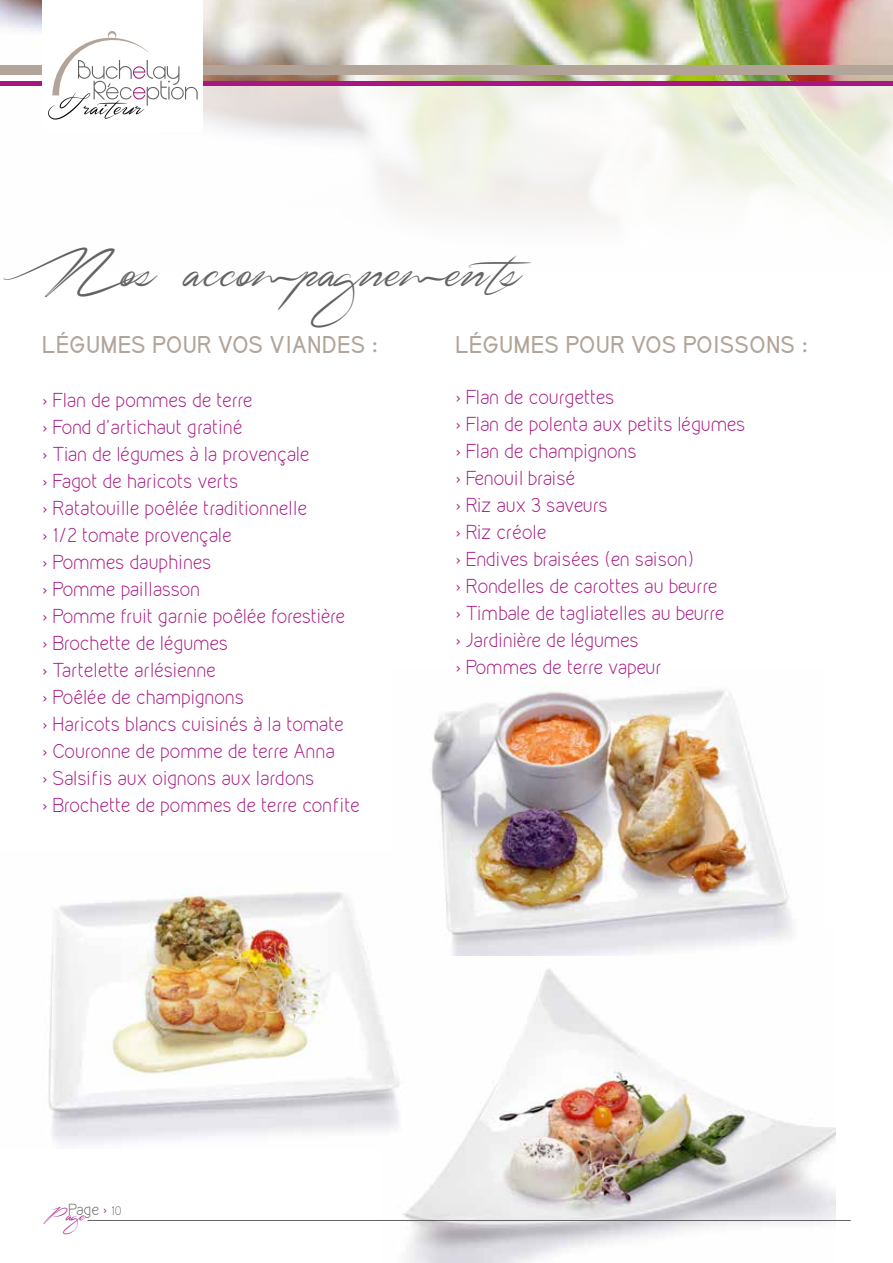
<style>
.page{position:relative;width:893px;height:1263px;background:#fff}
.page>*{position:absolute;margin:0;border:0;box-sizing:border-box;transform-origin:0 0}
.t1{font:36px "Signarita Zhai";color:#646363}
.t2{font:700 21px "Kirvy";color:#b2a499}
.t3{font:300 18px/27px "Kirvy";letter-spacing:-.01em;color:#a71681}
.t4{font:300 14.4px "Kirvy";color:#646363}
.t5{font:12px "Signarita Zhai";color:#a71681}
.s1{color:#a71681}
.s2{font-size:11.1px}
</style>
<div class="page">
<img style="left:0;top:0;width:893px;height:81px">
<svg style="left:0;top:85px;width:893px;height:138px"></svg>
<div style="left:0;top:65px;width:893px;height:10px;background:#b2a499"></div>
<hr style="left:0;top:81px;width:893px;height:4px;background:#a71681">
<div style="left:43px;top:0;width:160px;height:132px;background:#fff"></div>
<svg style="left:48px;top:31px;width:150px;height:89px"></svg>
<img style="left:403px;top:968px;width:433px;height:295px">
<img style="left:431px;top:689px;width:361px;height:267px">
<img style="left:48px;top:886px;width:367px;height:263px">
<hr style="left:88px;top:1220px;width:762px;height:1px;background:#646363">
<h1 class="t1" style="left:43px;top:264px;width:511px">Nos accompagnements</h1>
<p class="t2" style="left:43px;top:330px;width:336px">LÉGUMES POUR VOS VIANDES :</p>
<p class="t3" style="left:43px;top:387px;width:319px">› Flan de pommes de terre<br>› Fond d’artichaut gratiné<br>› Tian de légumes à la provençale<br>› Fagot de haricots verts<br>› Ratatouille poêlée traditionnelle<br>› 1/2 tomate provençale<br>› Pommes dauphines<br>› Pomme paillasson<br>› Pomme fruit garnie poêlée forestière<br>› Brochette de légumes<br>› Tartelette arlésienne<br>› Poêlée de champignons<br>› Haricots blancs cuisinés à la tomate<br>› Couronne de pomme de terre Anna<br>› Salsifis aux oignons aux lardons<br>› Brochette de pommes de terre confite</p>
<p class="t2" style="left:456px;top:330px;width:353px">LÉGUMES POUR VOS POISSONS :</p>
<p class="t3" style="left:456px;top:384px;width:291px">› Flan de courgettes<br>› Flan de polenta aux petits légumes › Flan de champignons<br>› Fenouil braisé<br>› Riz aux 3 saveurs<br>› Riz créole<br>› Endives braisées (en saison)<br>› Rondelles de carottes au beurre<br>› Timbale de tagliatelles au beurre<br>› Jardinière de légumes<br>› Pommes de terre vapeur</p>
<p class="t4" style="left:68px;top:1200px;width:55px">Page <span class="s1">›</span> <span class="s2">10</span></p>
<p class="t5" style="left:43px;top:1213px;width:51px">Page</p>
</div>
